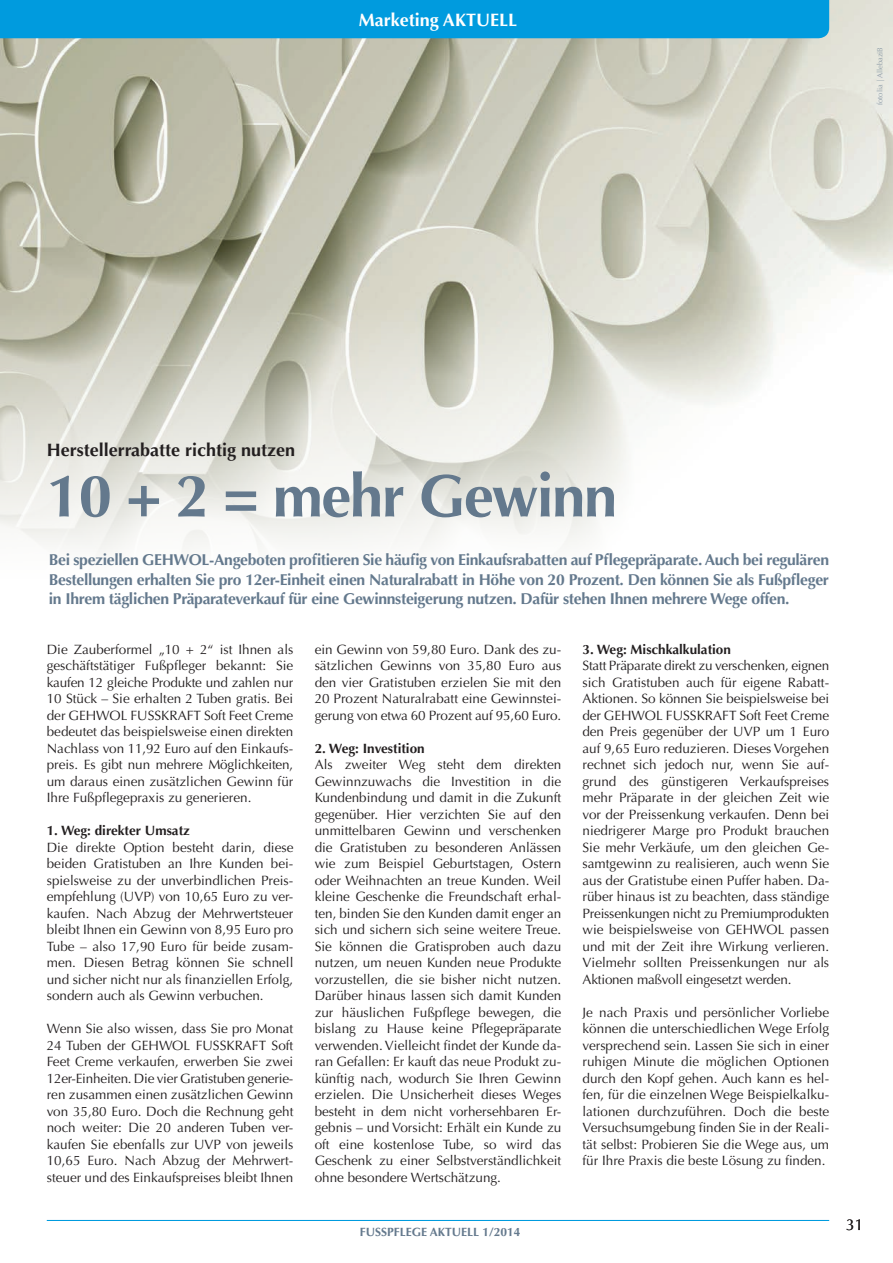
<style>
.page{position:relative;width:893px;height:1263px;background:#fff}
.page>*{position:absolute;margin:0;border:0;box-sizing:border-box;transform-origin:0 0}
.t1{font:700 60px "Optima LT Std";letter-spacing:-.025em;color:#64798d}
.t2{font:700 18px "Optima LT Std";color:#231f20}
.t3{font:700 18px "Optima LT Std";color:#fff}
.t4{font:700 15.75px/19.5px "Optima LT Std";letter-spacing:-.02em;color:#64798d;text-align:justify}
.t5{font:15.75px "Optima LT Std";color:#231f20}
.t6{font:13.5px/16.5px "Optima LT Std";color:#231f20;text-align:justify}
.t7{font:700 13.5px "Optima LT Std";color:#231f20}
.t8{font:700 12px "Optima LT Std";color:#64798d}
.t9{font:7.5px "Optima LT Std";color:#64798d}
</style>
<div class="page">
<img style="left:0;top:0;width:893px;height:554px">
<div style="left:0;top:0;width:829px;height:38px;background:#009bde"></div>
<hr style="left:47px;top:1220px;width:782px;height:1px;background:#009bde">
<p class="t3" style="left:359px;top:9px;width:160px">Marketing AKTUELL</p>
<p class="t9" style="left:876px;top:105px;width:60px;rotate:-90deg">fotolia | AllebaziB</p>
<p class="t2" style="left:47px;top:439px;width:250px">Herstellerrabatte richtig nutzen</p>
<p class="t1" style="left:47px;top:461px;width:572px">10 + 2 = mehr Gewinn</p>
<p class="t4" style="left:49px;top:550px;width:782px">Bei speziellen GEHWOL-Angeboten profitieren Sie häufig von Einkaufsrabatten auf Pflegepräparate. Auch bei regulären Bestellungen erhalten Sie pro 12er-Einheit einen Naturalrabatt in Höhe von 20 Prozent. Den können Sie als Fußpfleger in Ihrem täglichen Präparateverkauf für eine Gewinnsteigerung nutzen. Dafür stehen Ihnen mehrere Wege offen.</p>
<p class="t6" style="left:47px;top:641px;width:248px">Die Zauberformel „10 + 2“ ist Ihnen als geschäftstätiger Fußpfleger bekannt: Sie kaufen 12 gleiche Produkte und zahlen nur 10 Stück – Sie erhalten 2 Tuben gratis. Bei der GEHWOL FUSSKRAFT Soft Feet Creme bedeutet das beispielsweise einen direkten Nachlass von 11,92 Euro auf den Einkaufs&shy;preis. Es gibt nun mehrere Möglichkeiten, um daraus einen zusätzlichen Gewinn für Ihre Fußpflegepraxis zu generieren.</p>
<p class="t7" style="left:47px;top:823px;width:145px">1. Weg: direkter Umsatz</p>
<p class="t6" style="left:47px;top:839px;width:248px">Die direkte Option besteht darin, diese beiden Gratistuben an Ihre Kunden bei&shy;spielsweise zu der unverbindlichen Preis&shy;empfehlung (UVP) von 10,65 Euro zu ver&shy;kaufen. Nach Abzug der Mehrwertsteuer bleibt Ihnen ein Gewinn von 8,95 Euro pro Tube – also 17,90 Euro für beide zusam&shy;men. Diesen Betrag können Sie schnell und sicher nicht nur als finanziellen Erfolg, sondern auch als Gewinn verbuchen.</p>
<p class="t6" style="left:47px;top:1021px;width:248px">Wenn Sie also wissen, dass Sie pro Monat 24 Tuben der GEHWOL FUSSKRAFT Soft Feet Creme verkaufen, erwerben Sie zwei 12er-Einheiten. Die vier Gratistuben generie&shy;ren zusammen einen zusätzlichen Gewinn von 35,80 Euro. Doch die Rechnung geht noch weiter: Die 20 anderen Tuben ver&shy;kaufen Sie ebenfalls zur UVP von jeweils 10,65 Euro. Nach Abzug der Mehrwert&shy;steuer und des Einkaufspreises bleibt Ihnen</p>
<p class="t6" style="left:315px;top:641px;width:248px">ein Gewinn von 59,80 Euro. Dank des zu&shy;sätzlichen Gewinns von 35,80 Euro aus den vier Gratistuben erzielen Sie mit den 20 Prozent Naturalrabatt eine Gewinnstei&shy;gerung von etwa 60 Prozent auf 95,60 Euro.</p>
<p class="t7" style="left:315px;top:740px;width:112px">2. Weg: Investition</p>
<p class="t6" style="left:315px;top:757px;width:248px">Als zweiter Weg steht dem direkten Gewinnzuwachs die Investition in die Kundenbindung und damit in die Zukunft gegenüber. Hier verzichten Sie auf den unmittelbaren Gewinn und verschenken die Gratistuben zu besonderen Anlässen wie zum Beispiel Geburtstagen, Ostern oder Weihnachten an treue Kunden. Weil kleine Geschenke die Freundschaft erhal&shy;ten, binden Sie den Kunden damit enger an sich und sichern sich seine weitere Treue.<br>Sie können die Gratisproben auch dazu nutzen, um neuen Kunden neue Produkte vorzustellen, die sie bisher nicht nutzen.<br>Darüber hinaus lassen sich damit Kunden zur häuslichen Fußpflege bewegen, die bislang zu Hause keine Pflegepräparate verwenden. Vielleicht findet der Kunde da&shy;ran Gefallen: Er kauft das neue Produkt zu&shy;künftig nach, wodurch Sie Ihren Gewinn erzielen. Die Unsicherheit dieses Weges besteht in dem nicht vorhersehbaren Er&shy;gebnis – und Vorsicht: Erhält ein Kunde zu oft eine kostenlose Tube, so wird das Geschenk zu einer Selbstverständlichkeit ohne besondere Wertschätzung.</p>
<p class="t7" style="left:583px;top:641px;width:150px">3. Weg: Mischkalkulation</p>
<p class="t6" style="left:583px;top:658px;width:248px">Statt Präparate direkt zu verschenken, eignen sich Gratistuben auch für eigene Rabatt-Aktionen. So können Sie beispielsweise bei der GEHWOL FUSSKRAFT Soft Feet Creme den Preis gegenüber der UVP um 1 Euro auf 9,65 Euro reduzieren. Dieses Vorgehen rechnet sich jedoch nur, wenn Sie auf&shy;grund des günstigeren Verkaufspreises mehr Präparate in der gleichen Zeit wie vor der Preissenkung verkaufen. Denn bei niedrigerer Marge pro Produkt brauchen Sie mehr Verkäufe, um den gleichen Ge&shy;samtgewinn zu realisieren, auch wenn Sie aus der Gratistube einen Puffer haben. Da&shy;rüber hinaus ist zu beachten, dass ständige Preissenkungen nicht zu Premiumprodukten wie beispielsweise von GEHWOL passen und mit der Zeit ihre Wirkung verlieren.<br>Vielmehr sollten Preissenkungen nur als Aktionen maßvoll eingesetzt werden.</p>
<p class="t6" style="left:583px;top:1004px;width:248px">Je nach Praxis und persönlicher Vorliebe können die unterschiedlichen Wege Erfolg versprechend sein. Lassen Sie sich in einer ruhigen Minute die möglichen Optionen durch den Kopf gehen. Auch kann es hel&shy;fen, für die einzelnen Wege Beispielkalku&shy;lationen durchzuführen. Doch die beste Versuchsumgebung finden Sie in der Reali&shy;tät selbst: Probieren Sie die Wege aus, um für Ihre Praxis die beste Lösung zu finden.</p>
<p class="t8" style="left:360px;top:1224px;width:162px">FUSSPFLEGE AKTUELL 1/2014</p>
<p class="t5" style="left:846px;top:1215px;width:19px">31</p>
</div>
